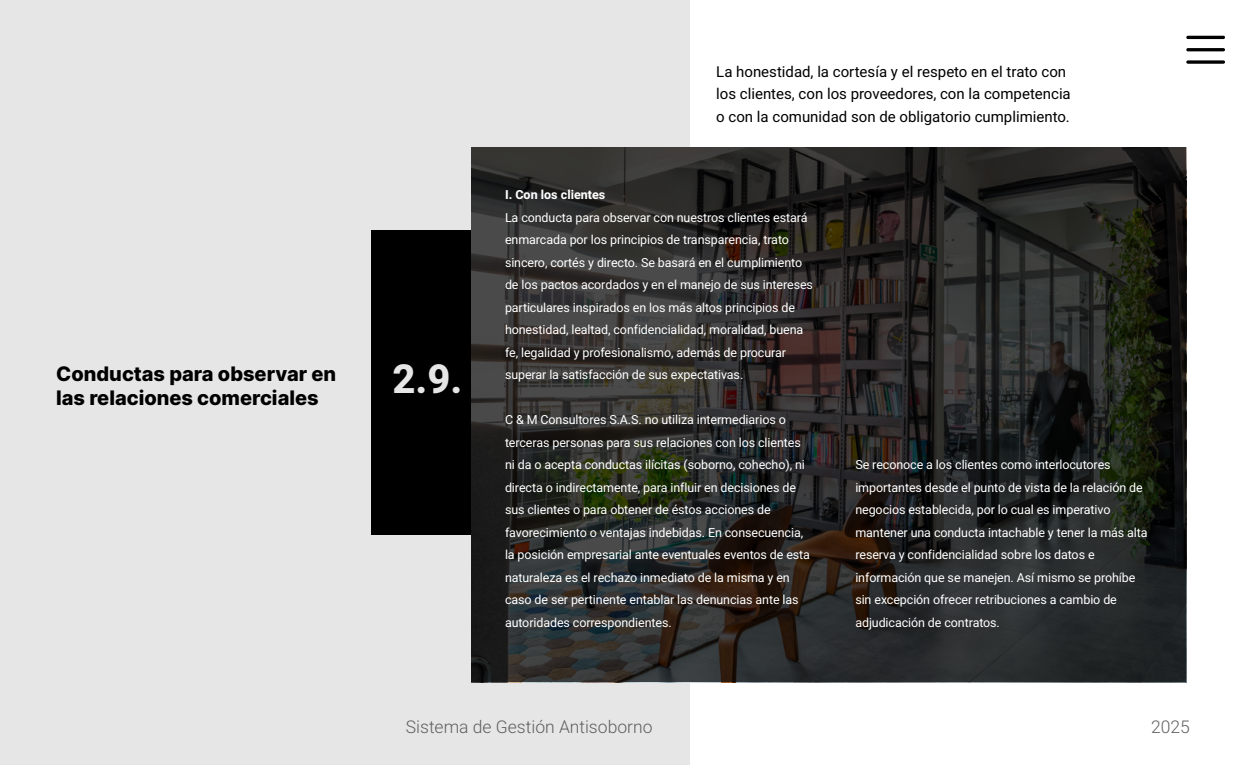
<style>
.page{position:relative;width:1260px;height:765px;background:#fff}
.page>*{position:absolute;margin:0;border:0;box-sizing:border-box;transform-origin:0 0}
.t1{font:800 40.12px "Heebo";color:#e6e6e6}
.t2{font:800 20px/24px "Inter";color:#000}
.t3{font:300 17.5px "Heebo";color:#606060}
.t4{font:15px/22.5px "Heebo";color:#000}
.t5{font:12.5px/22.5px "Heebo";letter-spacing:-.01em;color:#fff}
.t6{font:700 12.5px "Heebo";color:#fff}
</style>
<div class="page">
<div style="left:0;top:0;width:690px;height:765px;background:#e6e6e6"></div>
<div style="left:371px;top:230px;width:104px;height:305px;background:#000"></div>
<svg style="left:471px;top:148px;width:715px;height:534px;background:#282826"></svg>
<svg style="left:1186px;top:36px;width:39px;height:3px"></svg>
<svg style="left:1186px;top:60px;width:39px;height:4px"></svg>
<svg style="left:1186px;top:48px;width:39px;height:3px"></svg>
<h2 class="t2" style="left:56px;top:361px;width:282px">Conductas para observar en las relaciones comerciales</h2>
<h1 class="t1" style="left:392px;top:351px;width:72px">2.9.</h1>
<p class="t4" style="left:716px;top:60px;width:356px">La honestidad, la cortesía y el respeto en el trato con los clientes, con los proveedores, con la competencia o con la comunidad son de obligatorio cumplimiento.</p>
<p class="t6" style="left:505px;top:186px;width:102px">I. Con los clientes</p>
<p class="t5" style="left:505px;top:206px;width:310px">La conducta para observar con nuestros clientes estará enmarcada por los principios de transparencia, trato sincero, cortés y directo. Se basará en el cumplimiento de los pactos acordados y en el manejo de sus intereses particulares inspirados en los más altos principios de honestidad, lealtad, confidencialidad, moralidad, buena fe, legalidad y profesionalismo, además de procurar superar la satisfacción de sus expectativas.</p>
<p class="t5" style="left:505px;top:409px;width:307px">C &amp; M Consultores S.A.S. no utiliza intermediarios o terceras personas para sus relaciones con los clientes ni da o acepta conductas ilícitas (soborno, cohecho), ni directa o indirectamente, para influir en decisiones de sus clientes o para obtener de éstos acciones de favorecimiento o ventajas indebidas. En consecuencia, la posición empresarial ante eventuales eventos de esta naturaleza es el rechazo inmediato de la misma y en caso de ser pertinente entablar las denuncias ante las autoridades correspondientes.</p>
<p class="t5" style="left:855px;top:454px;width:294px">Se reconoce a los clientes como interlocutores importantes desde el punto de vista de la relación de negocios establecida, por lo cual es imperativo mantener una conducta intachable y tener la más alta reserva y confidencialidad sobre los datos e información que se manejen. Así mismo se prohíbe sin excepción ofrecer retribuciones a cambio de adjudicación de contratos.</p>
<h3 class="t3" style="left:406px;top:714px;width:248px">Sistema de Gestión Antisoborno</h3>
<h3 class="t3" style="left:1151px;top:714px;width:40px">2025</h3>
</div>
